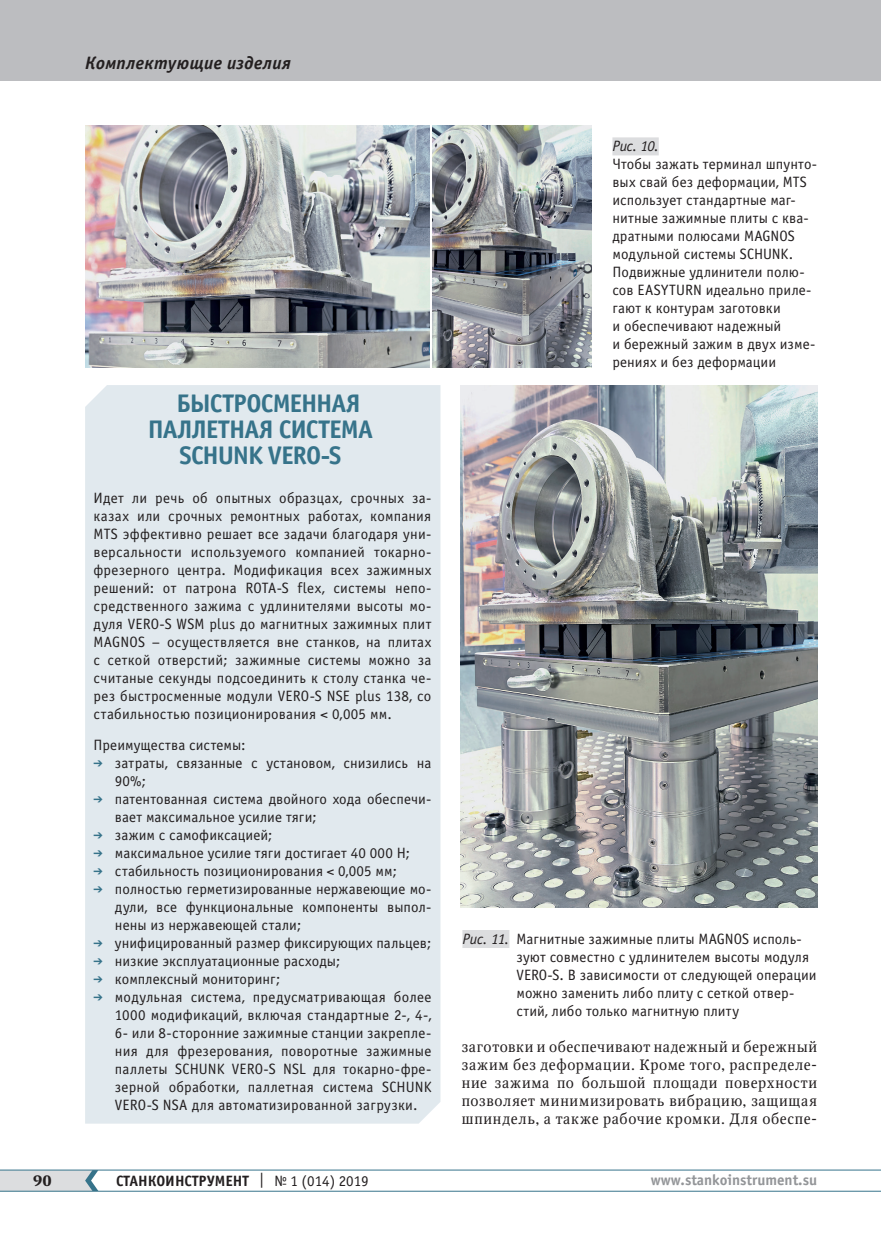
<style>
.page{position:relative;width:881px;height:1234px;background:#fff}
.page>*{position:absolute;margin:0;border:0;box-sizing:border-box;transform-origin:0 0}
.t1{font:700 25.5px "Officina Sans C";letter-spacing:-.035em;color:#36738a}
.t2{font:italic 700 18px "Officina Sans C";letter-spacing:.015em;color:#231f20}
.t3{font:15px/18px "Officina Sans C";letter-spacing:.005em;color:#231f20}
.t4{font:15px/18px "Octava";letter-spacing:.05em;color:#231f20;text-align:justify}
.t5{font:700 15px "Officina Sans C";color:#231f20}
.t6{font:700 15px "Officina Sans C";color:#939598}
.t7{font:italic 15px "Officina Sans C";color:#231f20}
.t8{font:700 15px "Octava";color:#231f20}
.s1{color:#36738a}
.s2{font-style:italic}
.s3{font-weight:400}
</style>
<div class="page">
<hr style="left:0;top:1190px;width:880px;height:1px;background:#36738a">
<hr style="left:0;top:1169px;width:880px;height:1px;background:#36738a">
<svg style="left:0;top:1169px;width:98px;height:21px;background:#ccd4d8"></svg>
<div style="left:0;top:0;width:880px;height:81px;background:#bcbdc0"></div>
<img style="left:85px;top:125px;width:344px;height:242px">
<img style="left:432px;top:125px;width:159px;height:242px">
<div style="left:612px;top:137px;width:46px;height:18px;background:#dcdddf"></div>
<div style="left:85px;top:385px;width:355px;height:738px;background:#e1e9ee"></div>
<img style="left:460px;top:385px;width:356px;height:522px">
<div style="left:462px;top:929px;width:47px;height:18px;background:#dcdddf"></div>
<p class="t2" style="left:85px;top:53px;width:207px">Комплектующие изделия</p>
<h1 class="t1" style="left:176px;top:389px;width:186px">БЫСТРОСМЕННАЯ</h1>
<h1 class="t1" style="left:148px;top:415px;width:227px">ПАЛЛЕТНАЯ СИСТЕМА</h1>
<h1 class="t1" style="left:179px;top:440px;width:163px">SCHUNK VERO-S</h1>
<p class="t3" style="left:94px;top:489px;width:339px;text-align:justify">Идет ли речь об опытных образцах, срочных за&shy;казах или срочных ремонтных работах, компания MTS эффективно решает все задачи благодаря уни&shy;версальности используемого компанией токарно&shy;фрезерного центра. Модификация всех зажимных решений: от патрона ROTA-S flex, системы непо&shy;средственного зажима с удлинителями высоты мо&shy;дуля VERO-S WSM plus до магнитных зажимных плит MAGNOS – осуществляется вне станков, на плитах с сеткой отверстий; зажимные системы можно за считаные секунды подсоединить к столу станка че&shy;рез быстросменные модули VERO-S NSE plus 138, со стабильностью позиционирования &lt; 0,005 мм.</p>
<p class="t3" style="left:94px;top:735px;width:153px">Преимущества системы:</p>
<p class="t3" style="left:115px;top:753px;width:318px;text-indent:-21px"><span class="s1">➔</span> затраты, связанные с установом, снизились на<br>90%;</p>
<p class="t3" style="left:115px;top:789px;width:318px;text-indent:-21px"><span class="s1">➔</span> патентованная система двойного хода обеспечи&shy;вает максимальное усилие тяги;</p>
<p class="t3" style="left:94px;top:825px;width:180px"><span class="s1">➔</span> зажим с самофиксацией;</p>
<p class="t3" style="left:94px;top:843px;width:318px"><span class="s1">➔</span> максимальное усилие тяги достигает 40 000 Н;</p>
<p class="t3" style="left:94px;top:861px;width:305px"><span class="s1">➔</span> стабильность позиционирования &lt; 0,005 мм;</p>
<p class="t3" style="left:115px;top:879px;width:318px;text-align:justify;text-indent:-21px"><span class="s1">➔</span> полностью герметизированные нержавеющие мо&shy;дули, все функциональные компоненты выпол&shy;нены из нержавеющей стали;</p>
<p class="t3" style="left:94px;top:933px;width:339px"><span class="s1">➔</span> унифицированный размер фиксирующих пальцев;</p>
<p class="t3" style="left:94px;top:951px;width:248px"><span class="s1">➔</span> низкие эксплуатационные расходы;</p>
<p class="t3" style="left:94px;top:969px;width:188px"><span class="s1">➔</span> комплексный мониторинг;</p>
<p class="t3" style="left:115px;top:987px;width:318px;text-align:justify;text-indent:-21px"><span class="s1">➔</span> модульная система, предусматривающая более 1000 модификаций, включая стандартные 2-, 4-, 6- или 8-сторонние зажимные станции закрепле&shy;ния для фрезерования, поворотные зажимные паллеты SCHUNK VERO-S NSL для токарно-фре&shy;зерной обработки, паллетная система SCHUNK VERO-S NSA для автоматизированной загрузки.</p>
<p class="t7" style="left:612px;top:138px;width:48px">Рис. 10.</p>
<p class="t3" style="left:612px;top:155px;width:206px">Чтобы зажать терминал шпунто&shy;вых свай без деформации, MTS использует стандартные маг&shy;нитные зажимные плиты с ква&shy;дратными полюсами MAGNOS модульной системы SCHUNK.<br>Подвижные удлинители полю&shy;сов EASYTURN идеально приле&shy;гают к контурам заготовки<br>и обеспечивают надежный<br>и бережный зажим в двух изме&shy;рениях и без деформации</p>
<p class="t3" style="left:516px;top:929px;width:301px;text-indent:-54px"><span class="s2">Рис. 11.</span> Магнитные зажимные плиты MAGNOS исполь&shy;зуют совместно с удлинителем высоты модуля VERO-S. В зависимости от следующей операции можно заменить либо плиту с сеткой отвер&shy;стий, либо только магнитную плиту</p>
<p class="t4" style="left:461px;top:1037px;width:357px">заготовки и обеспечивают надежный и бережный зажим без деформации. Кроме того, распределе&shy;ние зажима по большой площади поверхности позволяет минимизировать вибрацию, защищая шпиндель, а также рабочие кромки. Для обеспе-</p>
<p class="t8" style="left:33px;top:1170px;width:20px">90</p>
<p class="t5" style="left:116px;top:1171px;width:254px">СТАНКОИНСТРУМЕНТ <span class="s3">| № 1 (014) 2019</span></p>
<p class="t6" style="left:650px;top:1171px;width:168px">www.stankoinstrument.su</p>
</div>
